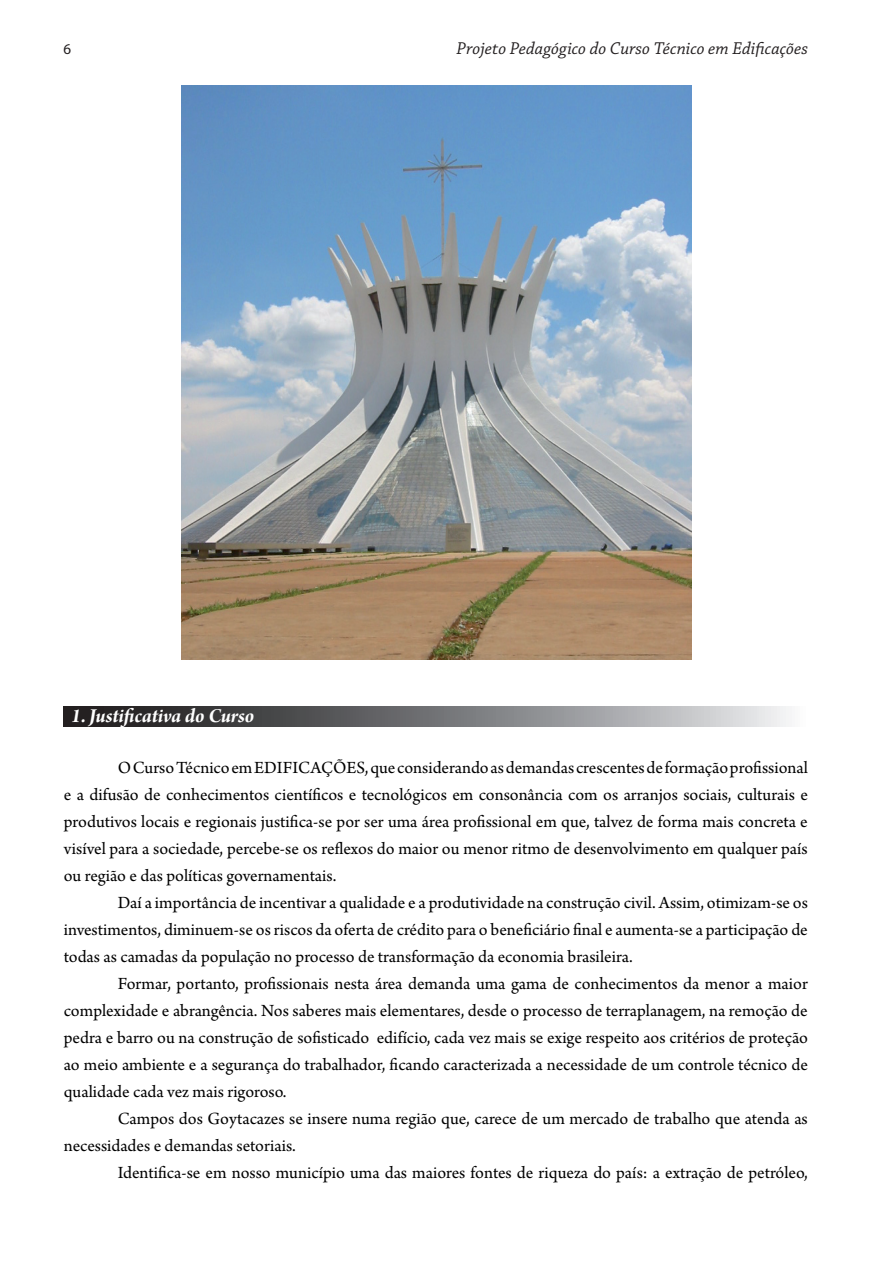
<style>
.page{position:relative;width:893px;height:1263px;background:#fff}
.page>*{position:absolute;margin:0;border:0;box-sizing:border-box;transform-origin:0 0}
.título{font:21px "Arno Pro Bold Italic Subhead";letter-spacing:-.005em;color:#fff}
.t1{font:18px/27px "Arno Pro";color:#000;text-align:justify}
.t2{font:italic 18px "Chaparral Pro";color:#231f20}
.t3{font:15px "Myriad Pro";color:#231f20}
</style>
<div class="page">
<img style="left:181px;top:85px;width:510px;height:574px">
<svg style="left:64px;top:706px;width:725px;height:20px;background:#767779"></svg>
<p class="t3" style="left:63px;top:40px;width:9px">6</p>
<p class="t2" style="left:456px;top:38px;width:353px">Projeto Pedagógico do Curso Técnico em Edificações</p>
<p class="título" style="left:71px;top:704px;width:185px">1. Justificativa do Curso</p>
<p class="t1" style="left:64px;top:755px;width:746px;text-indent:54px">O Curso Técnico em EDIFICAÇÕES, que considerando as demandas crescentes de formação profissional e a difusão de conhecimentos científicos e tecnológicos em consonância com os arranjos sociais, culturais e produtivos locais e regionais justifica-se por ser uma área profissional em que, talvez de forma mais concreta e visível para a sociedade, percebe-se os reflexos do maior ou menor ritmo de desenvolvimento em qualquer país ou região e das políticas governamentais.</p>
<p class="t1" style="left:64px;top:890px;width:746px;text-indent:54px">Daí a importância de incentivar a qualidade e a produtividade na construção civil. Assim, otimizam-se os investimentos, diminuem-se os riscos da oferta de crédito para o beneficiário final e aumenta-se a participação de todas as camadas da população no processo de transformação da economia brasileira.</p>
<p class="t1" style="left:64px;top:971px;width:746px;text-indent:54px">Formar, portanto, profissionais nesta área demanda uma gama de conhecimentos da menor a maior complexidade e abrangência. Nos saberes mais elementares, desde o processo de terraplanagem, na remoção de pedra e barro ou na construção de sofisticado edifício, cada vez mais se exige respeito aos critérios de proteção ao meio ambiente e a segurança do trabalhador, ficando caracterizada a necessidade de um controle técnico de qualidade cada vez mais rigoroso.</p>
<p class="t1" style="left:64px;top:1106px;width:746px;text-indent:54px">Campos dos Goytacazes se insere numa região que, carece de um mercado de trabalho que atenda as necessidades e demandas setoriais.</p>
<p class="t1" style="left:118px;top:1160px;width:692px">Identifica-se em nosso município uma das maiores fontes de riqueza do país: a extração de petróleo,</p>
</div>
